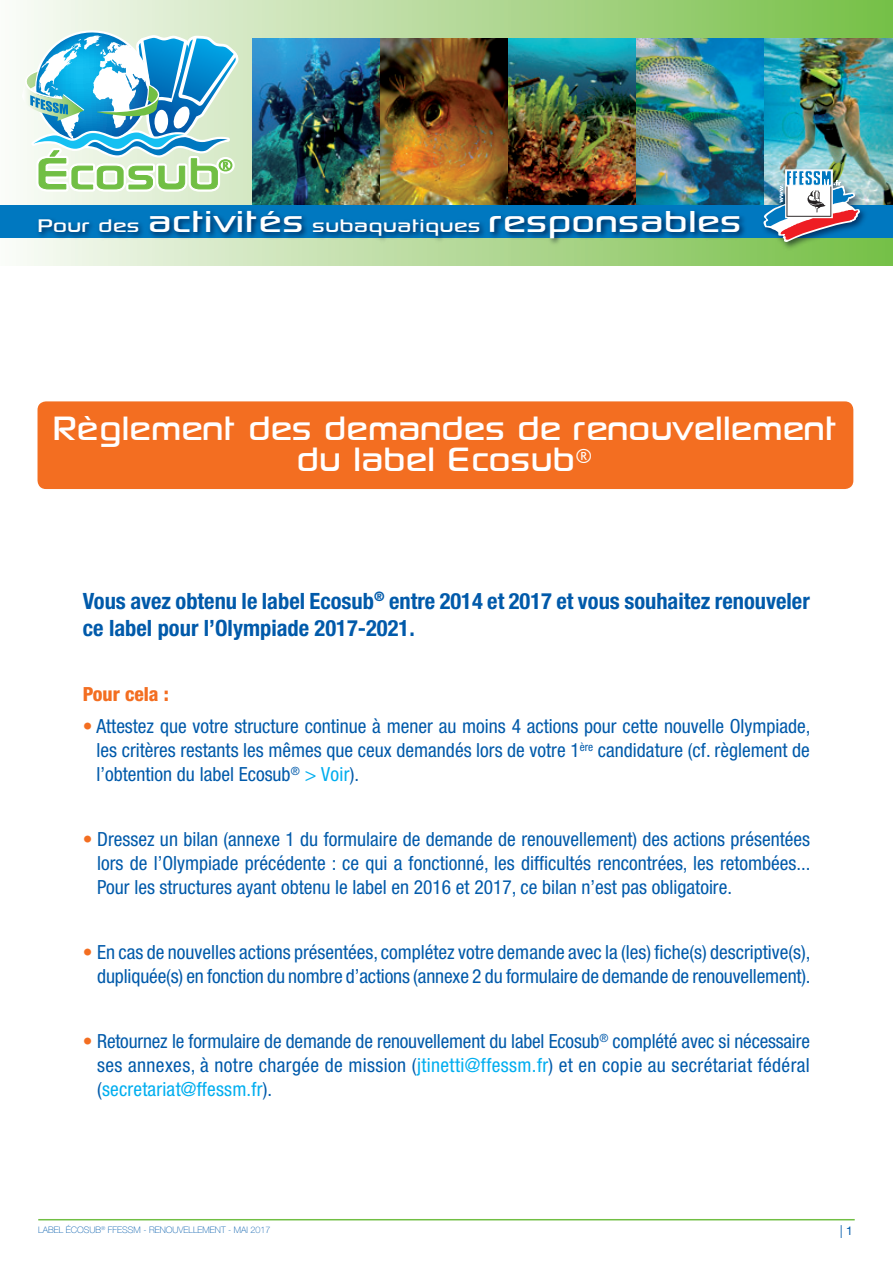
<style>
.page{position:relative;width:893px;height:1263px;background:#fff}
.page>*{position:absolute;margin:0;border:0;box-sizing:border-box;transform-origin:0 0}
.t1{font:48px "Sony Sketch EF";letter-spacing:-.01em;color:#fff;scale:.9 1}
.t2{font:43.05px "Sony Sketch EF";color:#fff;scale:1.07 1}
.t3{font:700 condensed 22.5px/27px "Helvetica Neue";color:#015aaa}
.t4{font:condensed 19.5px/24px "Helvetica Neue";color:#015aaa;text-align:justify}
.t5{font:800 condensed 19.5px "Helvetica Neue";color:#f36e21}
.t6{font:100 18px "Helvetica Neue LT Std";color:#015aaa}
.t7{font:100 9px "Helvetica Neue LT Std";color:#015aaa}
.s1{font-size:25.8px}
.s2{font-size:40.5px}
.s3{color:#f36e21}
.s4{color:#00aeef}
</style>
<div class="page">
<hr style="left:38px;top:1219px;width:817px;height:1px;background:#71bf44">
<div style="left:0;top:0;width:893px;height:266px;background:linear-gradient(to right,#f9faf6,#75be44)"></div>
<div style="left:38px;top:401px;width:815px;height:88px;background:#f36e21;border-radius:9px"></div>
<img style="left:252px;top:38px;width:641px;height:167px">
<div style="left:0;top:205px;width:893px;height:33px;background:#0078c0"></div>
<img style="left:758px;top:164px;width:112px;height:89px">
<img style="left:763px;top:169px;width:97px;height:73px">
<img style="left:33px;top:190px;width:718px;height:67px">
<svg style="left:21px;top:28px;width:223px;height:168px"></svg>
<p class="t2" style="left:38px;top:197px;width:659px"><span class="s1">Pour des</span> activités <span class="s1">subaquatiques</span> responsables</p>
<p class="t1" style="left:52px;top:401px;width:874px">Règlement des demandes de renouvellement</p>
<p class="t1" style="left:296px;top:432px;width:331px">du label Ecosub<span class="s2">®</span></p>
<p class="t3" style="left:83px;top:587px;width:729px">Vous avez obtenu le label Ecosub<sup>®</sup> entre 2014 et 2017 et vous souhaitez renouveler ce label pour l’Olympiade 2017-2021.</p>
<p class="t5" style="left:83px;top:681px;width:87px">Pour cela :</p>
<p class="t4" style="left:96px;top:714px;width:716px;text-indent:-14px"><span class="s3">•</span> Attestez que votre structure continue à mener au moins 4 actions pour cette nouvelle Olympiade, les critères restants les mêmes que ceux demandés lors de votre 1<sup>ère</sup> candidature (cf. règlement de l’obtention du label Ecosub<sup>®</sup> <span class="s4">&gt; Voir</span>).</p>
<p class="t4" style="left:97px;top:827px;width:715px;text-indent:-14px"><span class="s3">•</span> Dressez un bilan (annexe 1 du formulaire de demande de renouvellement) des actions présentées lors de l’Olympiade précédente : ce qui a fonctionné, les difficultés rencontrées, les retombées...<br>Pour les structures ayant obtenu le label en 2016 et 2017, ce bilan n’est pas obligatoire.</p>
<p class="t4" style="left:83px;top:940px;width:729px;text-align:right"><span class="s3">•</span> En cas de nouvelles actions présentées, complétez votre demande avec la (les) fiche(s) descriptive(s), dupliquée(s) en fonction du nombre d’actions (annexe 2 du formulaire de demande de renouvellement).</p>
<p class="t4" style="left:97px;top:1029px;width:714px;text-indent:-14px"><span class="s3">•</span> Retournez le formulaire de demande de renouvellement du label Ecosub<sup>®</sup> complété avec si nécessaire ses annexes, à notre chargée de mission (<span class="s4">jtinetti@ffessm.fr</span>) et en copie au secrétariat fédéral (<span class="s4">secretariat@ffessm.fr</span>).</p>
<p class="t7" style="left:38px;top:1225px;width:234px">LABEL ÉCOSUB<sup>®</sup> FFESSM - RENOUVELLEMENT - MAI 2017</p>
<p class="t6" style="left:840px;top:1221px;width:15px">I <sup>1</sup></p>
</div>
